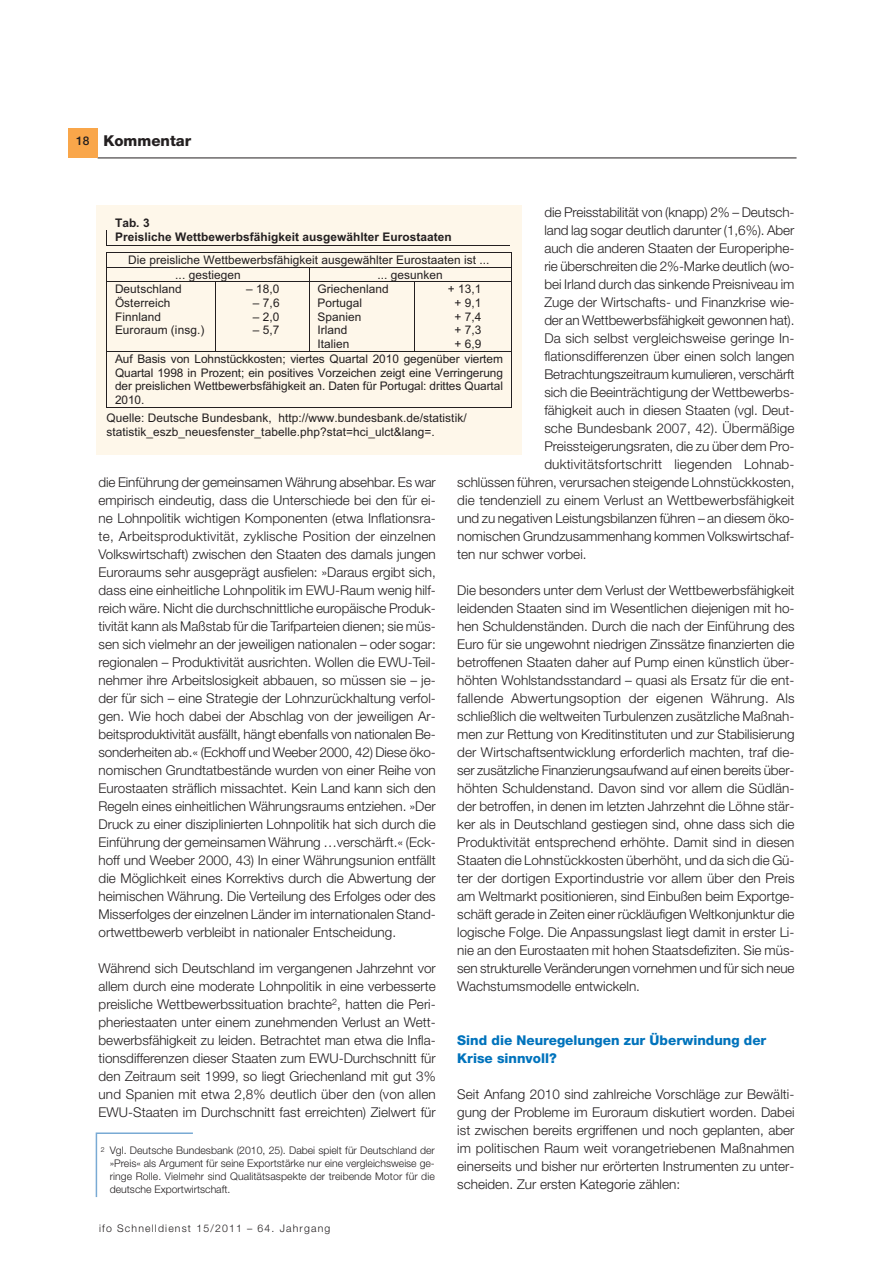
<style>
.page{position:relative;width:893px;height:1263px;background:#fff}
.page>*{position:absolute;margin:0;border:0;box-sizing:border-box;transform-origin:0 0}
.t1{font:800 15px "Helvetica Neue LT Std";color:#231f20}
.t2{font:300 13.5px/18px "Helvetica Neue LT Std";color:#231f20;text-align:justify}
.t3{font:800 13.5px/18px "Helvetica Neue LT Std";color:#0073bc}
.t4{font:500 12px "Helvetica Neue LT Std";color:#231f20}
.t5{font:11.85px/14.1px "Arial";letter-spacing:.005em;color:#231f20}
.t6{font:700 11.85px/13.6px "Arial";letter-spacing:.005em;color:#231f20}
.t7{font:300 10.5px/12.8px "Helvetica Neue LT Std";letter-spacing:.005em;color:#231f20;text-align:justify}
.t8{font:300 10.5px "Helvetica Neue LT Std";letter-spacing:.11em;color:#231f20}
</style>
<div class="page">
<hr style="left:98px;top:158px;width:698px;height:1px;background:#231f20">
<div style="left:68px;top:128px;width:30px;height:29px;background:#f9a64a"></div>
<div style="left:97px;top:206px;width:425px;height:249px;background:#fef7ea"></div>
<hr style="left:106px;top:245px;width:404px;height:1px;background:#231f20">
<svg style="left:106px;top:230px;width:1px;height:15px"></svg>
<hr style="left:106px;top:252px;width:405px;height:1px;background:#231f20">
<hr style="left:106px;top:267px;width:405px;height:1px;background:#231f20">
<hr style="left:106px;top:281px;width:405px;height:1px;background:#231f20">
<svg style="left:106px;top:253px;width:1px;height:98px"></svg>
<svg style="left:215px;top:282px;width:1px;height:69px"></svg>
<svg style="left:309px;top:268px;width:1px;height:83px"></svg>
<svg style="left:511px;top:252px;width:1px;height:99px"></svg>
<hr style="left:106px;top:351px;width:405px;height:1px;background:#231f20">
<hr style="left:106px;top:352px;width:1px;height:55px;background:#231f20">
<hr style="left:106px;top:407px;width:405px;height:1px;background:#231f20">
<hr style="left:511px;top:352px;width:1px;height:55px;background:#231f20">
<svg style="left:95px;top:1132px;width:98px;height:66px"></svg>
<p class="t4" style="left:76px;top:134px;width:15px">18</p>
<p class="t1" style="left:103px;top:136px;width:89px">Kommentar</p>
<p class="t2" style="left:544px;top:204px;width:252px">die Preisstabilität von (knapp) 2% – Deutsch-</p>
<p class="t2" style="left:544px;top:222px;width:252px">land lag sogar deutlich darunter (1,6%). Aber</p>
<p class="t2" style="left:544px;top:240px;width:252px">auch die anderen Staaten der Europeriphe-</p>
<p class="t2" style="left:544px;top:258px;width:252px">rie überschreiten die 2%-Marke deutlich (wo-</p>
<p class="t2" style="left:544px;top:276px;width:252px">bei Irland durch das sinkende Preisniveau im</p>
<p class="t2" style="left:544px;top:294px;width:252px">Zuge der Wirtschafts- und Finanzkrise wie-</p>
<p class="t2" style="left:544px;top:312px;width:252px">der an Wettbewerbsfähigkeit gewonnen hat).</p>
<p class="t2" style="left:544px;top:330px;width:252px">Da sich selbst vergleichsweise geringe In-</p>
<p class="t2" style="left:544px;top:348px;width:252px">flationsdifferenzen über einen solch langen</p>
<p class="t2" style="left:544px;top:366px;width:252px">Betrachtungszeitraum kumulieren, verschärft</p>
<p class="t2" style="left:544px;top:384px;width:252px">sich die Beeinträchtigung der Wettbewerbs-</p>
<p class="t2" style="left:544px;top:402px;width:252px">fähigkeit auch in diesen Staaten (vgl. Deut-</p>
<p class="t2" style="left:544px;top:420px;width:252px">sche Bundesbank 2007, 42). Übermäßige</p>
<p class="t2" style="left:544px;top:438px;width:252px">Preissteigerungsraten, die zu über dem Pro-</p>
<p class="t2" style="left:544px;top:456px;width:252px">duktivitätsfortschritt liegenden Lohnab-</p>
<p class="t2" style="left:457px;top:474px;width:339px">schlüssen führen, verursachen steigende Lohnstückkosten,</p>
<p class="t2" style="left:457px;top:492px;width:339px">die tendenziell zu einem Verlust an Wettbewerbsfähigkeit</p>
<p class="t2" style="left:457px;top:510px;width:339px">und zu negativen Leistungsbilanzen führen – an diesem öko-</p>
<p class="t2" style="left:457px;top:528px;width:339px">nomischen Grundzusammenhang kommen Volkswirtschaf-</p>
<p class="t2" style="left:457px;top:546px;width:131px">ten nur schwer vorbei.</p>
<p class="t2" style="left:457px;top:582px;width:339px">Die besonders unter dem Verlust der Wettbewerbsfähigkeit leidenden Staaten sind im Wesentlichen diejenigen mit ho&shy;hen Schuldenständen. Durch die nach der Einführung des Euro für sie ungewohnt niedrigen Zinssätze finanzierten die betroffenen Staaten daher auf Pump einen künstlich über&shy;höhten Wohlstandsstandard – quasi als Ersatz für die ent&shy;fallende Abwertungsoption der eigenen Währung. Als schließlich die weltweiten Turbulenzen zusätzliche Maßnah&shy;men zur Rettung von Kreditinstituten und zur Stabilisierung der Wirtschaftsentwicklung erforderlich machten, traf die&shy;ser zusätzliche Finanzierungsaufwand auf einen bereits über&shy;höhten Schuldenstand. Davon sind vor allem die Südlän&shy;der betroffen, in denen im letzten Jahrzehnt die Löhne stär&shy;ker als in Deutschland gestiegen sind, ohne dass sich die Produktivität entsprechend erhöhte. Damit sind in diesen Staaten die Lohnstückkosten überhöht, und da sich die Gü&shy;ter der dortigen Exportindustrie vor allem über den Preis am Weltmarkt positionieren, sind Einbußen beim Exportge&shy;schäft gerade in Zeiten einer rückläufigen Weltkonjunktur die logische Folge. Die Anpassungslast liegt damit in erster Li&shy;nie an den Eurostaaten mit hohen Staatsdefiziten. Sie müs&shy;sen strukturelle Veränderungen vornehmen und für sich neue Wachstumsmodelle entwickeln.</p>
<p class="t6" style="left:115px;top:218px;width:338px">Tab. 3<br>Preisliche Wettbewerbsfähigkeit ausgewählter Eurostaaten</p>
<p class="t5" style="left:175px;top:253px;width:316px;line-height:14.7px;text-indent:-47px">Die preisliche Wettbewerbsfähigkeit ausgewählter Eurostaaten ist ... ... gestiegen</p>
<p class="t5" style="left:377px;top:269px;width:67px">... gesunken</p>
<p class="t5" style="left:115px;top:283px;width:68px">Deutschland</p>
<p class="t5" style="left:246px;top:283px;width:35px">– 18,0</p>
<p class="t5" style="left:317px;top:283px;width:73px">Griechenland</p>
<p class="t5" style="left:448px;top:283px;width:35px">+ 13,1</p>
<p class="t5" style="left:115px;top:297px;width:57px">Österreich</p>
<p class="t5" style="left:253px;top:297px;width:28px">– 7,6</p>
<p class="t5" style="left:317px;top:297px;width:46px">Portugal</p>
<p class="t5" style="left:454px;top:297px;width:28px">+ 9,1</p>
<p class="t5" style="left:115px;top:311px;width:47px">Finnland</p>
<p class="t5" style="left:253px;top:311px;width:28px">– 2,0</p>
<p class="t5" style="left:317px;top:311px;width:45px">Spanien</p>
<p class="t5" style="left:454px;top:311px;width:28px">+ 7,4</p>
<p class="t5" style="left:115px;top:324px;width:91px">Euroraum (insg.)</p>
<p class="t5" style="left:253px;top:324px;width:28px">– 5,7</p>
<p class="t5" style="left:317px;top:324px;width:31px">Irland</p>
<p class="t5" style="left:454px;top:324px;width:28px">+ 7,3</p>
<p class="t5" style="left:317px;top:338px;width:34px">Italien</p>
<p class="t5" style="left:115px;top:338px;width:389px;text-indent:339px">+ 6,9<br>Auf Basis von Lohnstückkosten; viertes Quartal 2010 gegenüber viertem Quartal 1998 in Prozent; ein positives Vorzeichen zeigt eine Verringerung der preislichen Wettbewerbsfähigkeit an. Daten für Portugal: drittes Quartal 2010.</p>
<p class="t5" style="left:107px;top:411px;width:362px">Quelle: Deutsche Bundesbank, http://www.bundesbank.de/statistik/ statistik_eszb_neuesfenster_tabelle.php?stat=hci_ulct&amp;lang=.</p>
<p class="t2" style="left:99px;top:474px;width:339px">die Einführung der gemeinsamen Währung absehbar. Es war empirisch eindeutig, dass die Unterschiede bei den für ei&shy;ne Lohnpolitik wichtigen Komponenten (etwa Inflationsra&shy;te, Arbeitsproduktivität, zyklische Position der einzelnen Volkswirtschaft) zwischen den Staaten des damals jungen Euroraums sehr ausgeprägt ausfielen: »Daraus ergibt sich, dass eine einheitliche Lohnpolitik im EWU-Raum wenig hilf&shy;reich wäre. Nicht die durchschnittliche europäische Produk&shy;tivität kann als Maßstab für die Tarifparteien dienen; sie müs&shy;sen sich vielmehr an der jeweiligen nationalen – oder sogar: regionalen – Produktivität ausrichten. Wollen die EWU-Teil&shy;nehmer ihre Arbeitslosigkeit abbauen, so müssen sie – je&shy;der für sich – eine Strategie der Lohnzurückhaltung verfol&shy;gen. Wie hoch dabei der Abschlag von der jeweiligen Ar&shy;beitsproduktivität ausfällt, hängt ebenfalls von nationalen Be&shy;sonderheiten ab.« (Eckhoff und Weeber 2000, 42) Diese öko&shy;nomischen Grundtatbestände wurden von einer Reihe von Eurostaaten sträflich missachtet. Kein Land kann sich den Regeln eines einheitlichen Währungsraums entziehen. »Der Druck zu einer disziplinierten Lohnpolitik hat sich durch die Einführung der gemeinsamen Währung …verschärft.« (Eck&shy;hoff und Weeber 2000, 43) In einer Währungsunion entfällt die Möglichkeit eines Korrektivs durch die Abwertung der heimischen Währung. Die Verteilung des Erfolges oder des Misserfolges der einzelnen Länder im internationalen Stand&shy;ortwettbewerb verbleibt in nationaler Entscheidung.</p>
<p class="t2" style="left:99px;top:960px;width:339px">Während sich Deutschland im vergangenen Jahrzehnt vor allem durch eine moderate Lohnpolitik in eine verbesserte preisliche Wettbewerbssituation brachte<sup>2</sup>, hatten die Peri&shy;pheriestaaten unter einem zunehmenden Verlust an Wett&shy;bewerbsfähigkeit zu leiden. Betrachtet man etwa die Infla&shy;tionsdifferenzen dieser Staaten zum EWU-Durchschnitt für den Zeitraum seit 1999, so liegt Griechenland mit gut 3% und Spanien mit etwa 2,8% deutlich über den (von allen EWU-Staaten im Durchschnitt fast erreichten) Zielwert für</p>
<p class="t3" style="left:457px;top:1032px;width:311px">Sind die Neuregelungen zur Überwindung der<br>Krise sinnvoll?</p>
<p class="t2" style="left:457px;top:1086px;width:339px">Seit Anfang 2010 sind zahlreiche Vorschläge zur Bewälti&shy;gung der Probleme im Euroraum diskutiert worden. Dabei ist zwischen bereits ergriffenen und noch geplanten, aber im politischen Raum weit vorangetriebenen Maßnahmen einerseits und bisher nur erörterten Instrumenten zu unter&shy;scheiden. Zur ersten Kategorie zählen:</p>
<p class="t7" style="left:110px;top:1145px;width:327px;text-indent:-9px"><sup>2</sup> Vgl. Deutsche Bundesbank (2010, 25). Dabei spielt für Deutschland der »Preis« als Argument für seine Exportstärke nur eine vergleichsweise ge&shy;ringe Rolle. Vielmehr sind Qualitätsaspekte der treibende Motor für die deutsche Exportwirtschaft.</p>
<p class="t8" style="left:99px;top:1225px;width:233px">ifo Schnelldienst 15/2011 – 64. Jahrgang</p>
</div>
